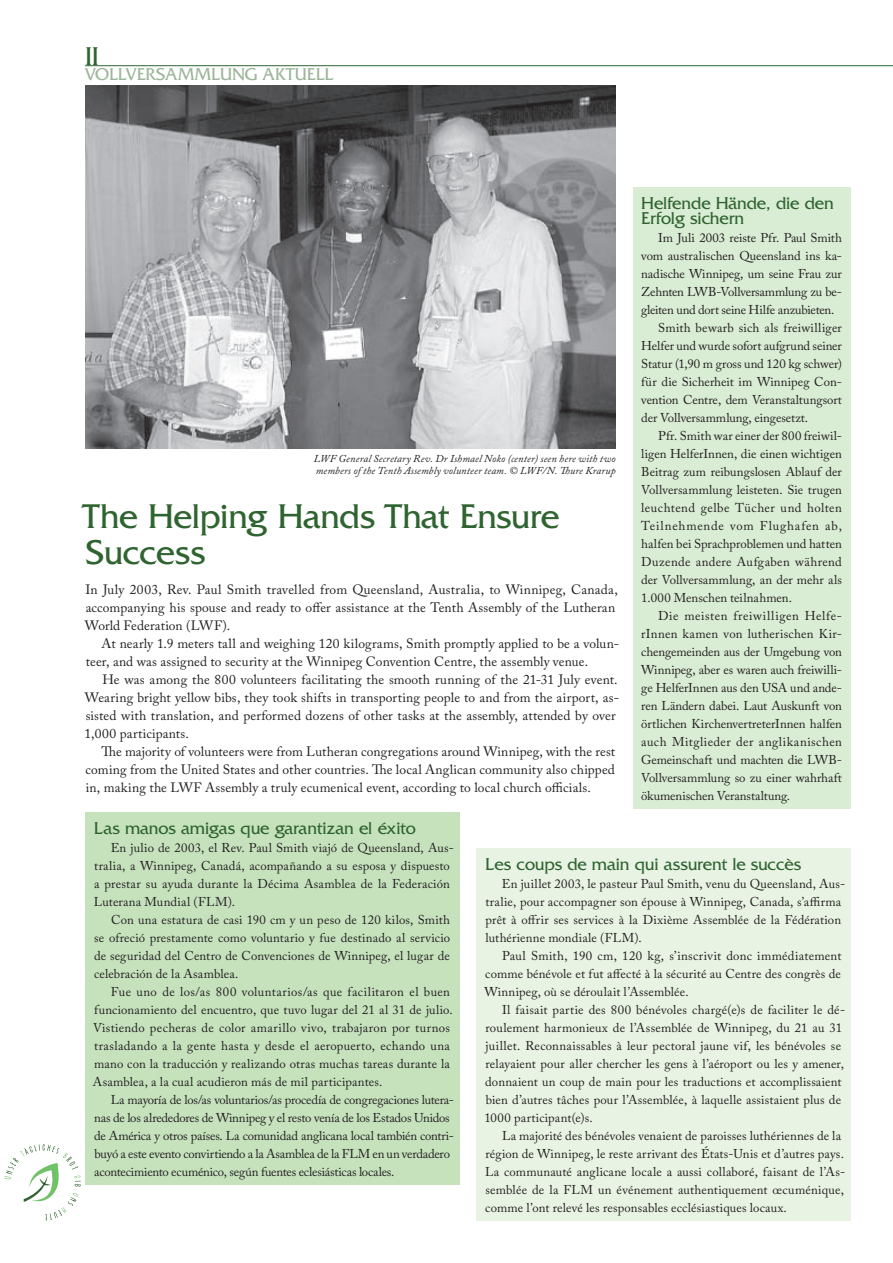
<style>
.page{position:relative;width:893px;height:1263px;background:#fff}
.page>*{position:absolute;margin:0;border:0;box-sizing:border-box;transform-origin:0 0}
.t1{font:36px/36px "Friz Quadrata";letter-spacing:-.01em;color:#2f6431}
.t2{font:27px "Friz Quadrata";color:#2f6431}
.t3{font:18px/15px "Friz Quadrata";letter-spacing:-.005em;color:#2f6431}
.t4{font:18px "Friz Quadrata";letter-spacing:-.02em;color:#9db599}
.t5{font:13.5px/18px "Adobe Caslon Pro";letter-spacing:.01em;color:#231f20}
.t6{font:12.75px/18px "Adobe Caslon Pro";letter-spacing:.01em;color:#231f20}
.t7{font:12.75px/18px "Adobe Caslon Pro";letter-spacing:-.02em;color:#231f20}
.t8{font:12.75px "Adobe Caslon Pro";letter-spacing:-.01em;color:#231f20}
.t9{font:12.75px "Adobe Caslon Pro";letter-spacing:-.015em;color:#231f20}
.t10{font:12.75px "Adobe Caslon Pro";letter-spacing:.035em;color:#231f20}
.t11{font:12.75px "Adobe Caslon Pro";letter-spacing:-.025em;color:#231f20}
.t12{font:12.75px "Adobe Caslon Pro";letter-spacing:.045em;color:#231f20}
.t13{font:12.75px "Adobe Caslon Pro";letter-spacing:.06em;color:#231f20}
.t14{font:italic 10.5px/12px "Adobe Caslon Pro";letter-spacing:.015em;color:#231f20}
</style>
<div class="page">
<svg style="left:4px;top:1144px;width:77px;height:76px"></svg>
<hr style="left:85px;top:65px;width:808px;height:1px;background:#2f6431">
<div style="left:633px;top:187px;width:217px;height:622px;background:#d9ecd4"></div>
<div style="left:85px;top:812px;width:374px;height:373px;background:#c6e2bd"></div>
<div style="left:476px;top:848px;width:374px;height:372px;background:#e8f3e3"></div>
<img style="left:85px;top:85px;width:530px;height:363px">
<h2 class="t2" style="left:85px;top:41px;width:15px">II</h2>
<h3 class="t4" style="left:85px;top:64px;width:75px">Vollversamm</h3>
<h3 class="t4" style="left:211px;top:64px;width:124px">lung Aktuell</h3>
<p class="t14" style="left:314px;top:452px;width:303px">LWF General Secretary Rev. Dr Ishmael Noko (center) seen here with two members of the Tenth Assembly volunteer team. © LWF/N. Thure Krarup</p>
<h1 class="t1" style="left:83px;top:498px;width:478px">The Helping Hands That Ensure<br>Success</h1>
<p class="t5" style="left:85px;top:580px;width:534px">In July 2003, Rev. Paul Smith travelled from Queensland, Australia, to Winnipeg, Canada, accompanying his spouse and ready to offer assistance at the Tenth Assembly of the Lutheran<br>World Federation (LWF).</p>
<p class="t5" style="left:86px;top:634px;width:535px;text-indent:16px">At nearly 1.9 meters tall and weighing 120 kilograms, Smith promptly applied to be a volun&shy;teer, and was assigned to security at the Winnipeg Convention Centre, the assembly venue.</p>
<p class="t5" style="left:85px;top:670px;width:536px;text-indent:18px">He was among the 800 volunteers facilitating the smooth running of the 21-31 July event.<br>Wearing bright yellow bibs, they took shifts in transporting people to and from the airport, as&shy;sisted with translation, and performed dozens of other tasks at the assembly, attended by over 1,000 participants.</p>
<p class="t5" style="left:86px;top:742px;width:531px;text-align:justify;text-indent:16px">The majority of volunteers were from Lutheran congregations around Winnipeg, with the rest coming from the United States and other countries. The local Anglican community also chipped in, making the LWF Assembly a truly ecumenical event, according to local church officials.</p>
<h3 class="t3" style="left:641px;top:196px;width:194px">Helfende Hände, die den<br>Erfolg sichern</h3>
<p class="t8" style="left:658px;top:230px;width:185px">Im Juli 2003 reiste Pfr. Paul Smith</p>
<p class="t6" style="left:641px;top:247px;width:202px">vom australischen Queensland ins ka-</p>
<p class="t8" style="left:641px;top:266px;width:202px">nadische Winnipeg, um seine Frau zur</p>
<p class="t9" style="left:641px;top:284px;width:202px">Zehnten LWB-Vollversammlung zu be-</p>
<p class="t11" style="left:641px;top:302px;width:195px">gleiten und dort seine Hilfe anzubieten.</p>
<p class="t6" style="left:658px;top:319px;width:185px">Smith bewarb sich als freiwilliger</p>
<p class="t8" style="left:641px;top:338px;width:202px">Helfer und wurde sofort aufgrund seiner</p>
<p class="t6" style="left:641px;top:355px;width:202px">Statur (1,90 m gross und 120 kg schwer)</p>
<p class="t6" style="left:641px;top:373px;width:202px">für die Sicherheit im Winnipeg Con-</p>
<p class="t8" style="left:641px;top:392px;width:202px">vention Centre, dem Veranstaltungsort</p>
<p class="t6" style="left:641px;top:409px;width:168px">der Vollversammlung, eingesetzt.</p>
<p class="t6" style="left:658px;top:427px;width:185px">Pfr. Smith war einer der 800 freiwil-</p>
<p class="t6" style="left:641px;top:445px;width:202px">ligen HelferInnen, die einen wichtigen</p>
<p class="t6" style="left:641px;top:463px;width:202px">Beitrag zum reibungslosen Ablauf der</p>
<p class="t6" style="left:641px;top:481px;width:202px">Vollversammlung leisteten. Sie trugen</p>
<p class="t10" style="left:641px;top:500px;width:202px">leuchtend gelbe Tücher und holten</p>
<p class="t13" style="left:641px;top:518px;width:202px">Teilnehmende vom Flughafen ab,</p>
<p class="t6" style="left:641px;top:535px;width:202px">halfen bei Sprachproblemen und hatten</p>
<p class="t6" style="left:641px;top:553px;width:202px">Duzende andere Aufgaben während</p>
<p class="t6" style="left:641px;top:571px;width:202px">der Vollversammlung, an der mehr als</p>
<p class="t6" style="left:641px;top:589px;width:152px">1.000 Menschen teilnahmen.</p>
<p class="t12" style="left:658px;top:608px;width:185px">Die meisten freiwilligen Helfe-</p>
<p class="t6" style="left:641px;top:625px;width:202px">rInnen kamen von lutherischen Kir-</p>
<p class="t9" style="left:641px;top:644px;width:202px">chengemeinden aus der Umgebung von</p>
<p class="t6" style="left:641px;top:661px;width:202px">Winnipeg, aber es waren auch freiwilli-</p>
<p class="t9" style="left:641px;top:680px;width:202px">ge HelferInnen aus den USA und ande-</p>
<p class="t8" style="left:641px;top:698px;width:202px">ren Ländern dabei. Laut Auskunft von</p>
<p class="t6" style="left:641px;top:715px;width:202px">örtlichen KirchenvertreterInnen halfen</p>
<p class="t10" style="left:641px;top:734px;width:202px">auch Mitglieder der anglikanischen</p>
<p class="t8" style="left:641px;top:752px;width:202px">Gemeinschaft und machten die LWB-</p>
<p class="t6" style="left:641px;top:769px;width:202px">Vollversammlung so zu einer wahrhaft</p>
<p class="t8" style="left:641px;top:788px;width:150px">ökumenischen Veranstaltung.</p>
<h3 class="t3" style="left:94px;top:821px;width:323px">Las manos amigas que garantizan el éxito</h3>
<p class="t6" style="left:94px;top:839px;width:362px;text-indent:17px">En julio de 2003, el Rev. Paul Smith viajó de Queensland, Aus&shy;tralia, a Winnipeg, Canadá, acompañando a su esposa y dispuesto a prestar su ayuda durante la Décima Asamblea de la Federación Luterana Mundial (FLM).</p>
<p class="t6" style="left:94px;top:911px;width:357px;text-align:justify;text-indent:17px">Con una estatura de casi 190 cm y un peso de 120 kilos, Smith se ofreció prestamente como voluntario y fue destinado al servicio de seguridad del Centro de Convenciones de Winnipeg, el lugar de celebración de la Asamblea.</p>
<p class="t6" style="left:93px;top:983px;width:361px;text-indent:18px">Fue uno de los/as 800 voluntarios/as que facilitaron el buen funcionamiento del encuentro, que tuvo lugar del 21 al 31 de julio.<br>Vistiendo pecheras de color amarillo vivo, trabajaron por turnos trasladando a la gente hasta y desde el aeropuerto, echando una mano con la traducción y realizando otras muchas tareas durante la Asamblea, a la cual acudieron más de mil participantes.</p>
<p class="t7" style="left:94px;top:1091px;width:361px;text-indent:17px">La mayoría de los/as voluntarios/as procedía de congregaciones lutera&shy;nas de los alrededores de Winnipeg y el resto venía de los Estados Unidos de América y otros países. La comunidad anglicana local también contri&shy;buyó a este evento convirtiendo a la Asamblea de la FLM en un verdadero acontecimiento ecuménico, según fuentes eclesiásticas locales.</p>
<h3 class="t3" style="left:485px;top:857px;width:318px">Les coups de main qui assurent le succès</h3>
<p class="t6" style="left:485px;top:874px;width:361px;text-indent:17px">En juillet 2003, le pasteur Paul Smith, venu du Queensland, Aus&shy;tralie, pour accompagner son épouse à Winnipeg, Canada, s’affirma prêt à offrir ses services à la Dixième Assemblée de la Fédération luthérienne mondiale (FLM).</p>
<p class="t6" style="left:485px;top:946px;width:358px;text-align:justify;text-indent:18px">Paul Smith, 190 cm, 120 kg, s’inscrivit donc immédiatement comme bénévole et fut affecté à la sécurité au Centre des congrès de Winnipeg, où se déroulait l’Assemblée.</p>
<p class="t6" style="left:484px;top:1000px;width:362px;text-indent:18px">Il faisait partie des 800 bénévoles chargé(e)s de faciliter le dé&shy;roulement harmonieux de l’Assemblée de Winnipeg, du 21 au 31 juillet. Reconnaissables à leur pectoral jaune vif, les bénévoles se relayaient pour aller chercher les gens à l’aéroport ou les y amener, donnaient un coup de main pour les traductions et accomplissaient bien d’autres tâches pour l’Assemblée, à laquelle assistaient plus de 1000 participant(e)s.</p>
<p class="t6" style="left:485px;top:1126px;width:362px;text-indent:17px">La majorité des bénévoles venaient de paroisses luthériennes de la région de Winnipeg, le reste arrivant des États-Unis et d’autres pays.<br>La communauté anglicane locale a aussi collaboré, faisant de l’As&shy;semblée de la FLM un événement authentiquement œcuménique, comme l’ont relevé les responsables ecclésiastiques locaux.</p>
</div>
